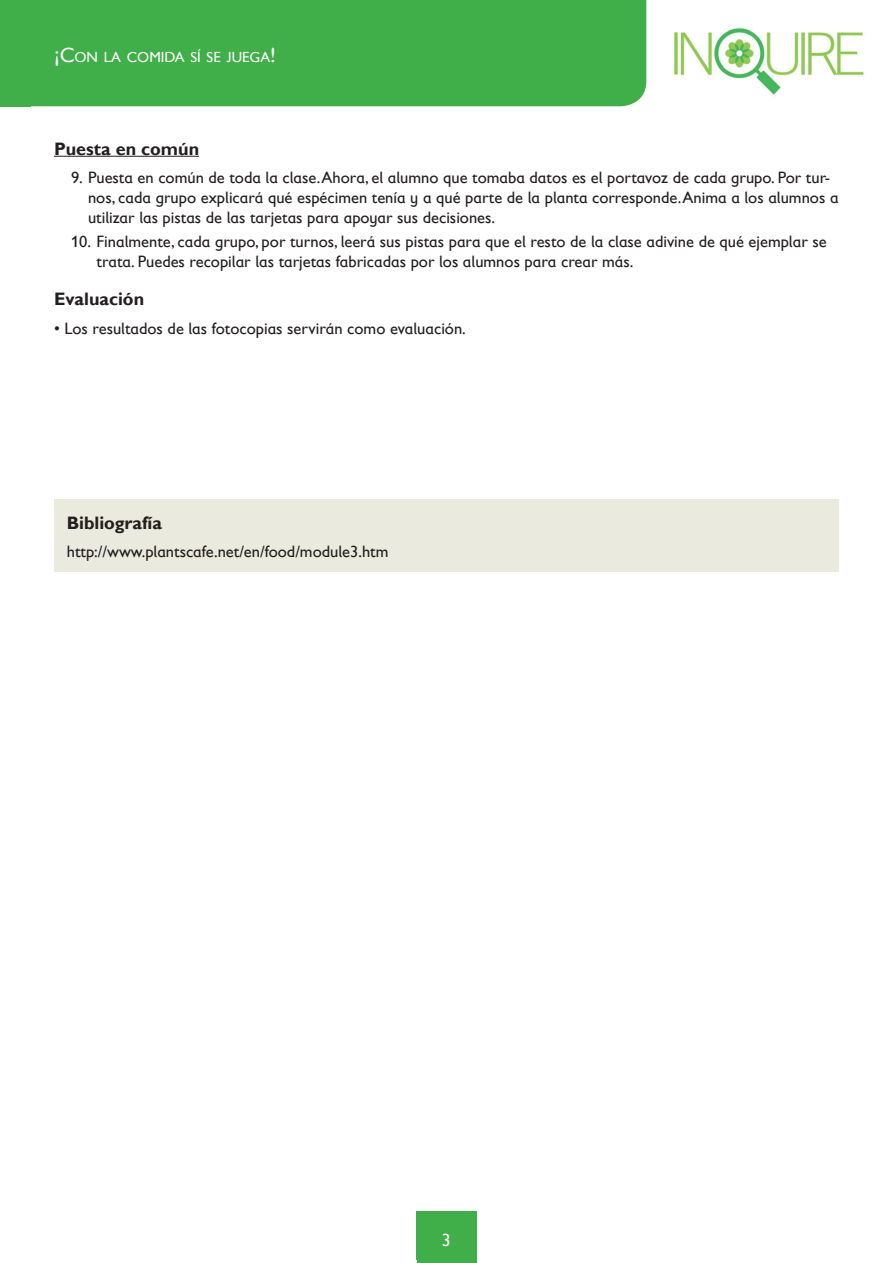
<style>
.page{position:relative;width:893px;height:1263px;background:#fff}
.page>*{position:absolute;margin:0;border:0;box-sizing:border-box;transform-origin:0 0}
.t1{font:700 18px "Gill Sans";color:#231f20}
.t2{font:18px "Gill Sans MT Schlbk";color:#fff}
.t3{font:16.5px/19.8px "Gill Sans MT Schlbk";color:#231f20}
.t4{font:14.7px "Gill Sans MT Schlbk";color:#fff}
.s1{font-size:21px}
</style>
<div class="page">
<div style="left:0;top:0;width:646px;height:106px;background:#40ae49"></div>
<div style="left:417px;top:1212px;width:59px;height:51px;background:#40ae49"></div>
<div style="left:0;top:61px;width:30px;height:45px;background:#40ae49"></div>
<img style="left:674px;top:28px;width:190px;height:67px">
<hr style="left:54px;top:156px;width:145px;height:1px;background:#231f20">
<div style="left:54px;top:500px;width:785px;height:72px;background:#eaeadf"></div>
<p class="t4" style="left:54px;top:49px;width:223px"><span class="s1">¡C</span>ON LA COMIDA SÍ SE JUEGA<span class="s1">!</span></p>
<p class="t1" style="left:54px;top:138px;width:147px">Puesta en común</p>
<p class="t3" style="left:88px;top:168px;width:752px;text-indent:-17px">9. Puesta en común de toda la clase. Ahora, el alumno que tomaba datos es el portavoz de cada grupo. Por tur&shy;nos, cada grupo explicará qué espécimen tenía y a qué parte de la planta corresponde. Anima a los alumnos a utilizar las pistas de las tarjetas para apoyar sus decisiones.</p>
<p class="t3" style="left:97px;top:231px;width:732px;text-indent:-26px">10. Finalmente, cada grupo, por turnos, leerá sus pistas para que el resto de la clase adivine de qué ejemplar se trata. Puedes recopilar las tarjetas fabricadas por los alumnos para crear más.</p>
<p class="t1" style="left:54px;top:288px;width:92px">Evaluación</p>
<p class="t3" style="left:54px;top:318px;width:413px">• Los resultados de las fotocopias servirán como evaluación.</p>
<p class="t1" style="left:67px;top:512px;width:97px">Bibliografía</p>
<p class="t3" style="left:67px;top:542px;width:323px">http://www.plantscafe.net/en/food/module3.htm</p>
<p class="t2" style="left:442px;top:1229px;width:10px">3</p>
</div>
